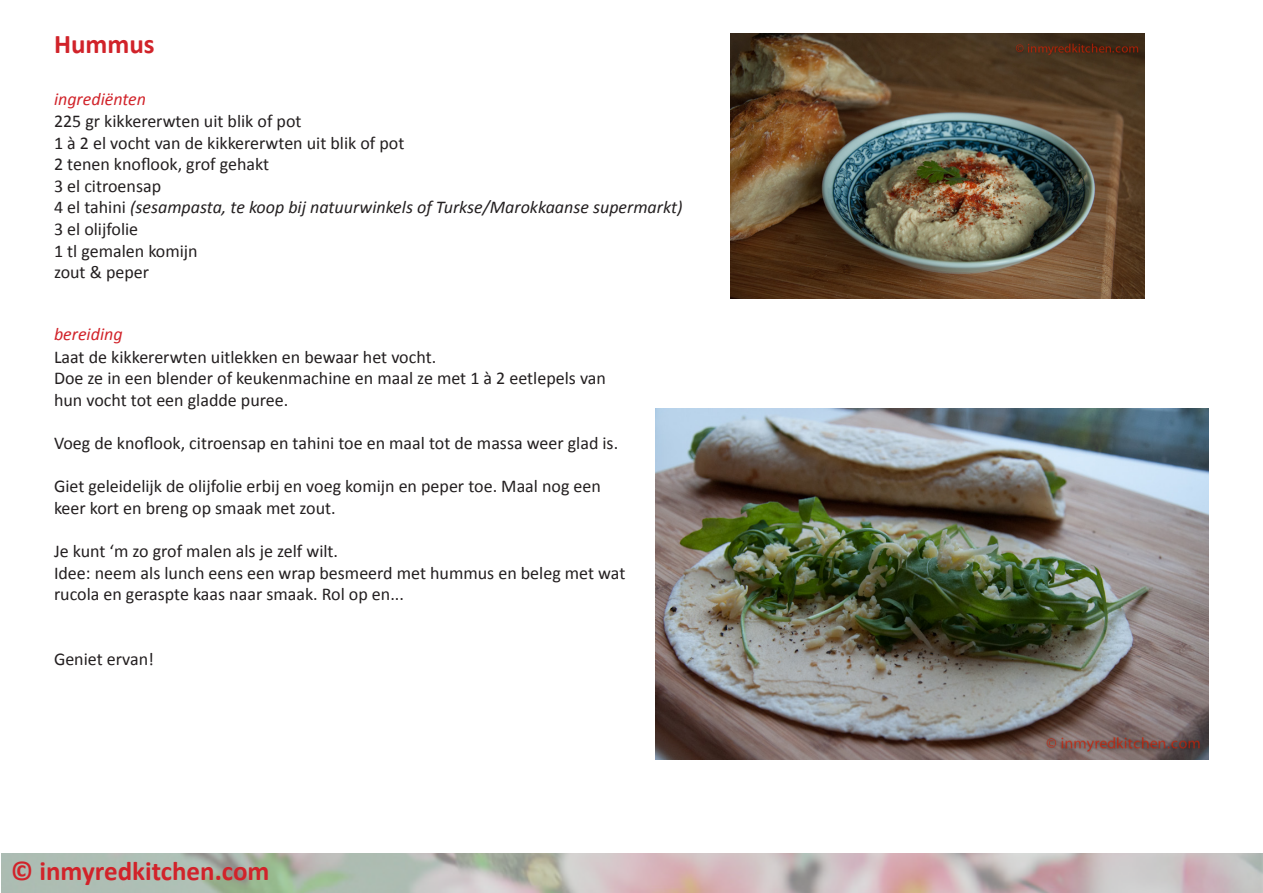
<style>
.page{position:relative;width:1263px;height:893px;background:#fff}
.page>*{position:absolute;margin:0;border:0;box-sizing:border-box;transform-origin:0 0}
.t1{font:700 27px "Calibri";color:#d1232a}
.t2{font:18px/21.6px "Calibri";color:#231f20}
.t3{font:italic 18px "Calibri";color:#231f20}
.t4{font:italic 18px "Calibri";color:#d1232a}
.s1{font-style:normal}
</style>
<div class="page">
<img style="left:731px;top:34px;width:414px;height:265px">
<img style="left:655px;top:409px;width:554px;height:351px">
<p class="t1" style="left:54px;top:27px;width:102px">Hummus</p>
<p class="t4" style="left:54px;top:88px;width:94px">ingrediënten</p>
<p class="t2" style="left:54px;top:109px;width:249px">225 gr kikkererwten uit blik of pot</p>
<p class="t2" style="left:54px;top:131px;width:352px">1 à 2 el vocht van de kikkererwten uit blik of pot</p>
<p class="t2" style="left:54px;top:153px;width:217px">2 tenen knoflook, grof gehakt</p>
<p class="t2" style="left:54px;top:174px;width:109px">3 el citroensap</p>
<p class="t3" style="left:54px;top:196px;width:630px"><span class="s1">4 el tahini</span> (sesampasta, te koop bij natuurwinkels of Turkse/Marokkaanse supermarkt)</p>
<p class="t2" style="left:54px;top:217px;width:86px">3 el olijfolie</p>
<p class="t2" style="left:54px;top:239px;width:145px">1 tl gemalen komijn</p>
<p class="t2" style="left:54px;top:261px;width:97px">zout &amp; peper</p>
<p class="t4" style="left:54px;top:323px;width:70px">bereiding</p>
<p class="t2" style="left:54px;top:345px;width:384px">Laat de kikkererwten uitlekken en bewaar het vocht.</p>
<p class="t2" style="left:54px;top:367px;width:553px">Doe ze in een blender of keukenmachine en maal ze met 1 à 2 eetlepels van hun vocht tot een gladde puree.</p>
<p class="t2" style="left:54px;top:432px;width:566px">Voeg de knoflook, citroensap en tahini toe en maal tot de massa weer glad is.</p>
<p class="t2" style="left:54px;top:475px;width:548px">Giet geleidelijk de olijfolie erbij en voeg komijn en peper toe. Maal nog een keer kort en breng op smaak met zout.</p>
<p class="t2" style="left:54px;top:540px;width:286px">Je kunt ‘m zo grof malen als je zelf wilt.</p>
<p class="t2" style="left:54px;top:561px;width:573px">Idee: neem als lunch eens een wrap besmeerd met hummus en beleg met wat rucola en geraspte kaas naar smaak. Rol op en...</p>
<p class="t2" style="left:54px;top:648px;width:102px">Geniet ervan!</p>
<p class="t1" style="left:11px;top:855px;width:260px">© inmyredkitchen.com</p>
</div>
